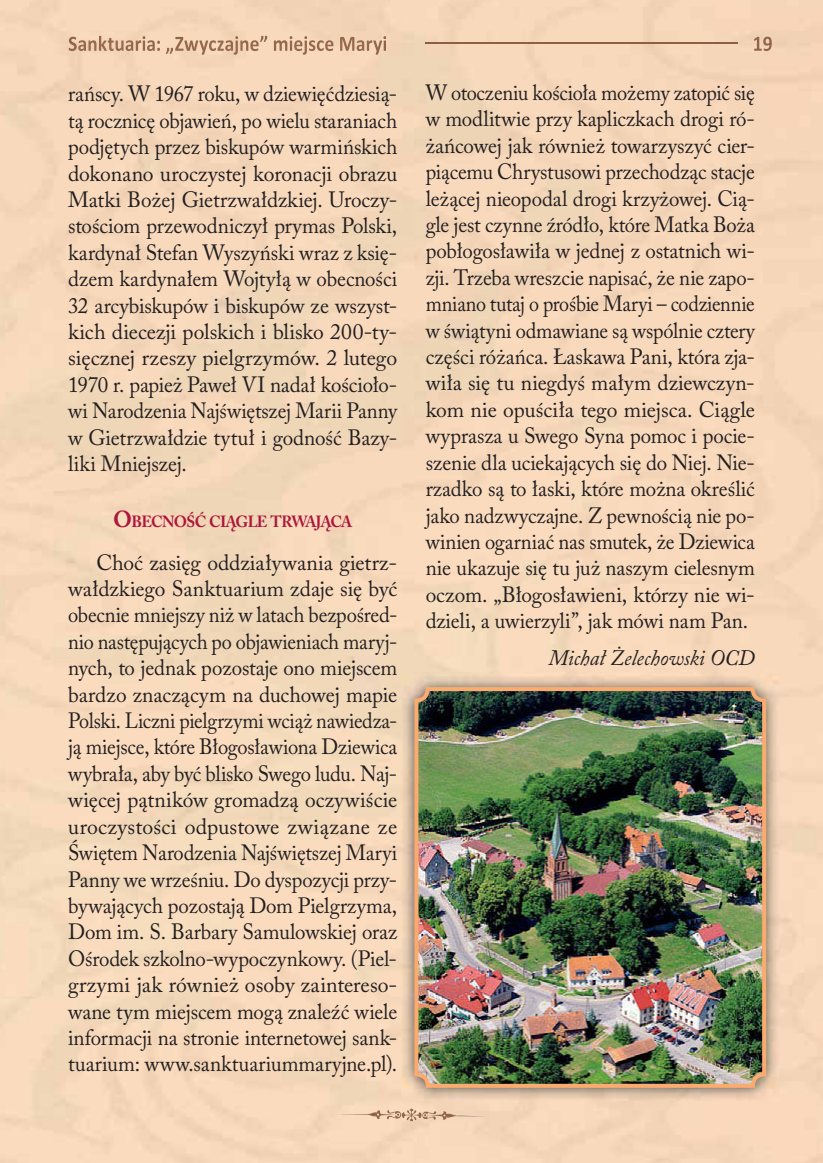
<style>
.page{position:relative;width:823px;height:1163px;background:#fff}
.page>*{position:absolute;margin:0;border:0;box-sizing:border-box;transform-origin:0 0}
.t1{font:22px/26.4px "Adobe Caslon Pro";color:#231f20;text-align:justify;scale:.93 1}
.t2{font:22px/26.4px "Adobe Caslon Pro";color:#231f20;text-align:justify}
.t3{font:22px/26.4px "Adobe Caslon Pro";color:#231f20;text-align:justify;scale:.94 1}
.t4{font:italic 22px "Adobe Caslon Pro";color:#231f20;scale:.95 1}
.t5{font:700 16.2px "Adobe Caslon Pro";letter-spacing:-.045em;color:#ac173b;scale:.95 1}
.s1{font-size:23px}
</style>
<div class="page">
<div style="left:138px;top:0;width:684px;height:672px;background:#f7d9bc"></div>
<div style="left:138px;top:672px;width:279px;height:490px;background:#f7dbbe"></div>
<img style="left:753px;top:37px;width:18px;height:14px">
<img style="left:421px;top:1110px;width:5px;height:9px">
<img style="left:401px;top:1108px;width:20px;height:12px">
<img style="left:426px;top:1110px;width:62px;height:9px">
<img style="left:396px;top:1109px;width:5px;height:9px">
<img style="left:334px;top:1109px;width:62px;height:9px">
<svg style="left:423px;top:1112px;width:13px;height:4px"></svg>
<svg style="left:395px;top:1111px;width:6px;height:6px"></svg>
<img style="left:302px;top:51px;width:5px;height:4px">
<img style="left:234px;top:51px;width:4px;height:4px">
<img style="left:373px;top:51px;width:9px;height:4px">
<img style="left:166px;top:51px;width:42px;height:4px">
<img style="left:69px;top:37px;width:8px;height:14px">
<img style="left:108px;top:38px;width:278px;height:13px">
<svg style="left:356px;top:42px;width:16px;height:9px"></svg>
<img style="left:340px;top:42px;width:14px;height:9px">
<svg style="left:274px;top:42px;width:28px;height:9px"></svg>
<img style="left:143px;top:42px;width:14px;height:9px">
<svg style="left:115px;top:40px;width:26px;height:12px"></svg>
<img style="left:99px;top:36px;width:8px;height:15px">
<svg style="left:78px;top:40px;width:18px;height:11px"></svg>
<svg style="left:209px;top:51px;width:25px;height:4px"></svg>
<img style="left:157px;top:42px;width:110px;height:9px">
<svg style="left:240px;top:42px;width:22px;height:9px"></svg>
<img style="left:142px;top:36px;width:244px;height:6px">
<img style="left:425px;top:43px;width:312px;height:1px">
<img style="left:401px;top:674px;width:377px;height:425px">
<img style="left:416px;top:689px;width:347px;height:396px;border-radius:11px">
<div style="left:414px;top:687px;width:351px;height:400px;border:4px solid #faac70;border-radius:11px"></div>
<p class="t3" style="left:68px;top:83px;width:351px">rańscy. W 1967 roku, w dziewięćdziesią&shy;tą rocznicę objawień, po wielu staraniach podjętych przez biskupów warmińskich dokonano uroczystej koronacji obrazu Matki Bożej Gietrzwałdzkiej. Uroczy&shy;stościom przewodniczył prymas Polski, kardynał Stefan Wyszyński wraz z księ&shy;dzem kardynałem Wojtyłą w obecności 32 arcybiskupów i biskupów ze wszyst&shy;kich diecezji polskich i blisko 200-ty&shy;sięcznej rzeszy pielgrzymów. 2 lutego 1970 r. papież Paweł VI nadał kościoło&shy;wi Narodzenia Najświętszej Marii Panny w Gietrzwałdzie tytuł i godność Bazy&shy;liki Mniejszej.</p>
<p class="t5" style="left:113px;top:515px;width:253px"><span class="s1">O</span>BECNOŚĆ CIĄGLE TRWAJĄCA</p>
<p class="t2" style="left:68px;top:551px;width:330px;text-indent:28px">Choć zasięg oddziaływania gietrz&shy;wałdzkiego Sanktuarium zdaje się być obecnie mniejszy niż w latach bezpośred&shy;nio następujących po objawieniach maryj&shy;nych, to jednak pozostaje ono miejscem bardzo znaczącym na duchowej mapie Polski. Liczni pielgrzymi wciąż nawiedza&shy;ją miejsce, które Błogosławiona Dziewica wybrała, aby być blisko Swego ludu. Naj&shy;więcej pątników gromadzą oczywiście uroczystości odpustowe związane ze Świętem Narodzenia Najświętszej Maryi Panny we wrześniu. Do dyspozycji przy&shy;bywających pozostają Dom Pielgrzyma, Dom im. S. Barbary Samulowskiej oraz Ośrodek szkolno-wypoczynkowy. (Piel&shy;grzymi jak również osoby zaintereso&shy;wane tym miejscem mogą znaleźć wiele informacji na stronie internetowej sank&shy;tuarium: www.sanktuariummaryjne.pl).</p>
<p class="t1" style="left:425px;top:82px;width:355px">W otoczeniu kościoła możemy zatopić się w modlitwie przy kapliczkach drogi ró&shy;żańcowej jak również towarzyszyć cier&shy;piącemu Chrystusowi przechodząc stacje leżącej nieopodal drogi krzyżowej. Cią&shy;gle jest czynne źródło, które Matka Boża pobłogosławiła w jednej z ostatnich wi&shy;zji. Trzeba wreszcie napisać, że nie zapo&shy;mniano tutaj o prośbie Maryi – codziennie w świątyni odmawiane są wspólnie cztery części różańca. Łaskawa Pani, która zja&shy;wiła się tu niegdyś małym dziewczyn&shy;kom nie opuściła tego miejsca. Ciągle wyprasza u Swego Syna pomoc i pocie&shy;szenie dla uciekających się do Niej. Nie&shy;rzadko są to łaski, które można określić jako nadzwyczajne. Z pewnością nie po&shy;winien ogarniać nas smutek, że Dziewica nie ukazuje się tu już naszym cielesnym oczom. „Błogosławieni, którzy nie wi&shy;dzieli, a uwierzyli”, jak mówi nam Pan.</p>
<p class="t4" style="left:548px;top:649px;width:219px">Michał Żelechowski OCD</p>
</div>
